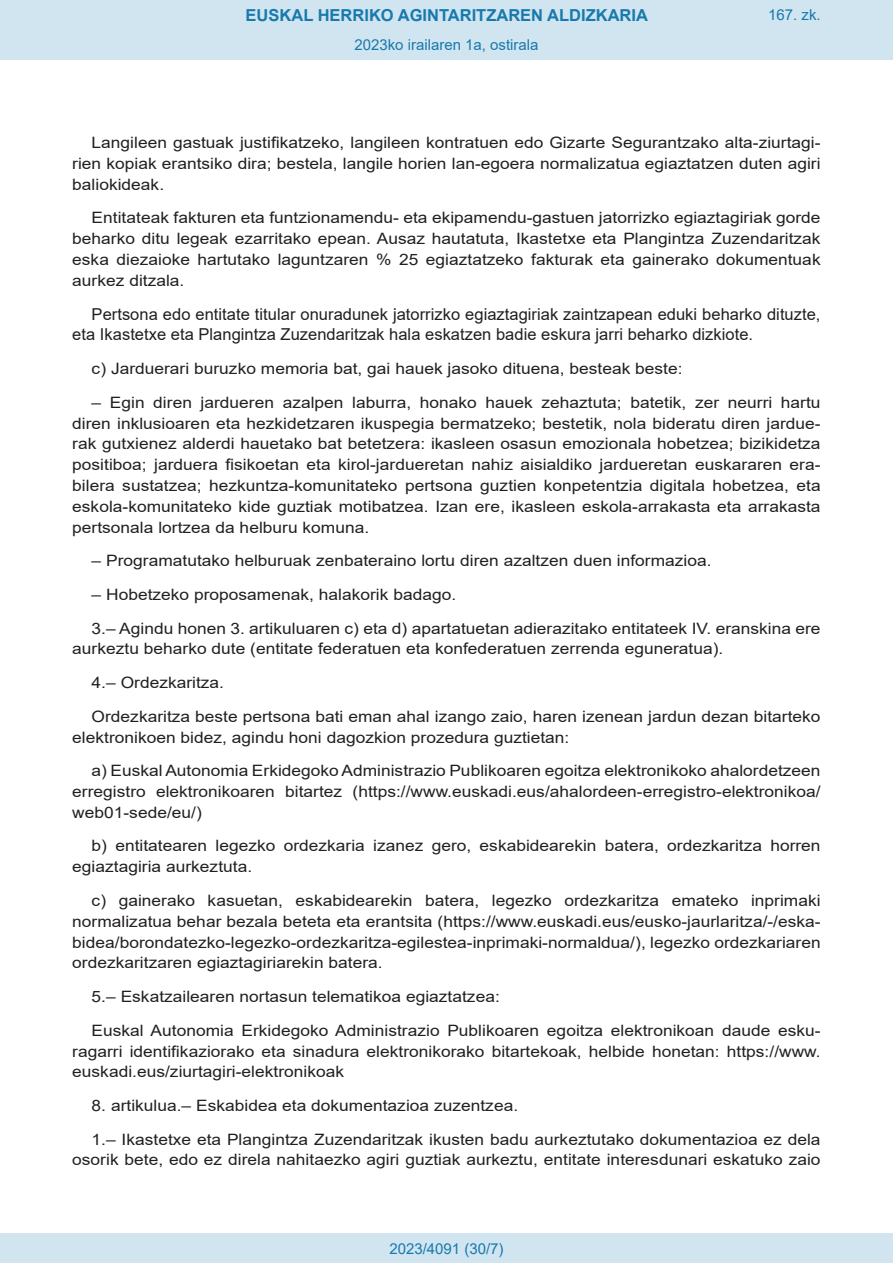
<style>
.page{position:relative;width:893px;height:1263px;background:#fff}
.page>*{position:absolute;margin:0;border:0;box-sizing:border-box;transform-origin:0 0}
.BOPVDetalle{font:16.5px/20.9px "Arial";color:#231f20}
.t1{font:700 16.5px "Arial";color:#1879ad}
.BOPVDetalle-2{font:15.6px/20.9px "Arial";color:#231f20;text-align:justify;scale:1.11 1}
.Paginacion_Centro{font:15px "Arial";color:#1879ad}
</style>
<div class="page">
<div style="left:0;top:0;width:893px;height:60px;background:#d0e5f0"></div>
<div style="left:0;top:1233px;width:893px;height:30px;background:#d0e5f0"></div>
<p class="t1" style="left:246px;top:3px;width:404px">EUSKAL HERRIKO AGINTARITZAREN ALDIZKARIA</p>
<p class="Paginacion_Centro" style="left:354px;top:35px;width:186px">2023ko irailaren 1a, ostirala</p>
<p class="Paginacion_Centro" style="left:768px;top:5px;width:54px">167. zk.</p>
<p class="BOPVDetalle-2" style="left:72px;top:132px;width:676px;text-indent:19px">Langileen gastuak justifikatzeko, langileen kontratuen edo Gizarte Segurantzako alta-ziurtagi&shy;rien kopiak erantsiko dira; bestela, langile horien lan-egoera normalizatua egiaztatzen duten agiri baliokideak.</p>
<p class="BOPVDetalle-2" style="left:72px;top:207px;width:676px;text-indent:19px">Entitateak fakturen eta funtzionamendu- eta ekipamendu-gastuen jatorrizko egiaztagiriak gorde beharko ditu legeak ezarritako epean. Ausaz hautatuta, Ikastetxe eta Plangintza Zuzendaritzak eska diezaioke hartutako laguntzaren % 25 egiaztatzeko fakturak eta gainerako dokumentuak aurkez ditzala.</p>
<p class="BOPVDetalle" style="left:72px;top:303px;width:750px;text-indent:19px">Pertsona edo entitate titular onuradunek jatorrizko egiaztagiriak zaintzapean eduki beharko dituzte, eta Ikastetxe eta Plangintza Zuzendaritzak hala eskatzen badie eskura jarri beharko dizkiote.</p>
<p class="BOPVDetalle-2" style="left:92px;top:358px;width:534px">c) Jarduerari buruzko memoria bat, gai hauek jasoko dituena, besteak beste:</p>
<p class="BOPVDetalle-2" style="left:72px;top:392px;width:676px;text-indent:19px">– Egin diren jardueren azalpen laburra, honako hauek zehaztuta; batetik, zer neurri hartu diren inklusioaren eta hezkidetzaren ikuspegia bermatzeko; bestetik, nola bideratu diren jardue&shy;rak gutxienez alderdi hauetako bat betetzera: ikasleen osasun emozionala hobetzea; bizikidetza positiboa; jarduera fisikoetan eta kirol-jardueretan nahiz aisialdiko jardueretan euskararen era&shy;bilera sustatzea; hezkuntza-komunitateko pertsona guztien konpetentzia digitala hobetzea, eta eskola-komunitateko kide guztiak motibatzea. Izan ere, ikasleen eskola-arrakasta eta arrakasta pertsonala lortzea da helburu komuna.</p>
<p class="BOPVDetalle-2" style="left:92px;top:550px;width:560px">– Programatutako helburuak zenbateraino lortu diren azaltzen duen informazioa.</p>
<p class="BOPVDetalle-2" style="left:92px;top:584px;width:330px">– Hobetzeko proposamenak, halakorik badago.</p>
<p class="BOPVDetalle-2" style="left:72px;top:618px;width:676px;text-indent:19px">3.– Agindu honen 3. artikuluaren c) eta d) apartatuetan adierazitako entitateek IV. eranskina ere aurkeztu beharko dute (entitate federatuen eta konfederatuen zerrenda eguneratua).</p>
<p class="BOPVDetalle-2" style="left:92px;top:672px;width:121px">4.– Ordezkaritza.</p>
<p class="BOPVDetalle-2" style="left:72px;top:706px;width:676px;text-indent:19px">Ordezkaritza beste pertsona bati eman ahal izango zaio, haren izenean jardun dezan bitarteko elektronikoen bidez, agindu honi dagozkion prozedura guztietan:</p>
<p class="BOPVDetalle-2" style="left:72px;top:760px;width:676px;text-indent:19px">a) Euskal Autonomia Erkidegoko Administrazio Publikoaren egoitza elektronikoko ahalordetzeen erregistro elektronikoaren bitartez (https://www.euskadi.eus/ahalordeen-erregistro-elektronikoa/ web01-sede/eu/)</p>
<p class="BOPVDetalle-2" style="left:72px;top:835px;width:676px;text-indent:19px">b) entitatearen legezko ordezkaria izanez gero, eskabidearekin batera, ordezkaritza horren egiaztagiria aurkeztuta.</p>
<p class="BOPVDetalle-2" style="left:72px;top:890px;width:676px;text-indent:19px">c) gainerako kasuetan, eskabidearekin batera, legezko ordezkaritza emateko inprimaki normalizatua behar bezala beteta eta erantsita (https://www.euskadi.eus/eusko-jaurlaritza/-/eska&shy;bidea/borondatezko-legezko-ordezkaritza-egilestea-inprimaki-normaldua/), legezko ordezkariaren ordezkaritzaren egiaztagiriarekin batera.</p>
<p class="BOPVDetalle-2" style="left:92px;top:986px;width:369px">5.– Eskatzailearen nortasun telematikoa egiaztatzea:</p>
<p class="BOPVDetalle-2" style="left:72px;top:1020px;width:676px;text-indent:19px">Euskal Autonomia Erkidegoko Administrazio Publikoaren egoitza elektronikoan daude esku&shy;ragarri identifikaziorako eta sinadura elektronikorako bitartekoak, helbide honetan: https://www. euskadi.eus/ziurtagiri-elektronikoak</p>
<p class="BOPVDetalle-2" style="left:92px;top:1095px;width:386px">8. artikulua.– Eskabidea eta dokumentazioa zuzentzea.</p>
<p class="BOPVDetalle-2" style="left:72px;top:1128px;width:676px;text-align:right">1.– Ikastetxe eta Plangintza Zuzendaritzak ikusten badu aurkeztutako dokumentazioa ez dela osorik bete, edo ez direla nahitaezko agiri guztiak aurkeztu, entitate interesdunari eskatuko zaio</p>
<p class="Paginacion_Centro" style="left:389px;top:1238px;width:116px">2023/4091 (30/7)</p>
</div>
